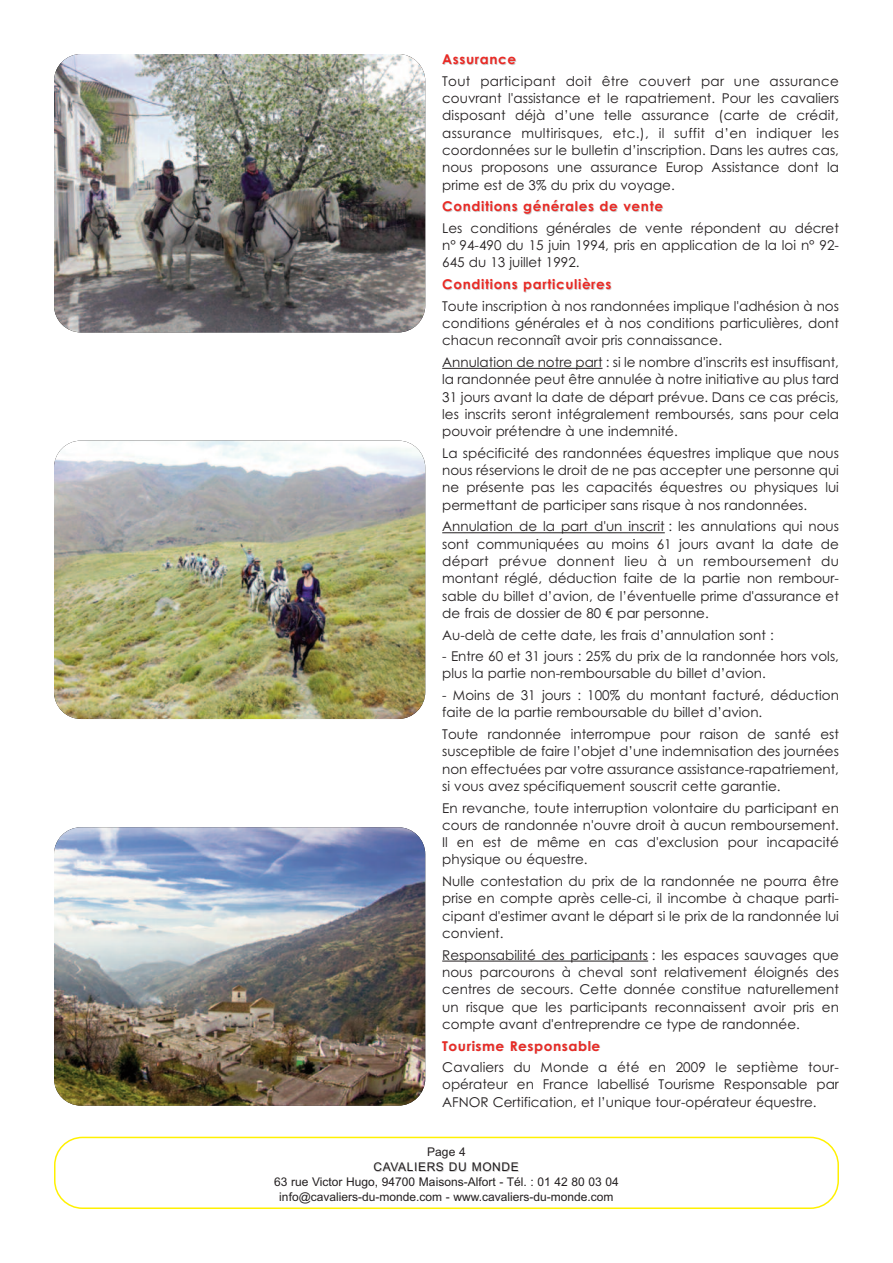
<style>
.page{position:relative;width:893px;height:1263px;background:#fff}
.page>*{position:absolute;margin:0;border:0;box-sizing:border-box;transform-origin:0 0}
.t1{font:13.5px/17.4px "Century Gothic";color:#231f20;text-align:justify}
.t2{font:700 13.5px "Century Gothic";letter-spacing:.05em;color:#ea2924}
.t3{font:12px/15px "Arial";color:#231f20;text-align:center}
</style>
<div class="page">
<img style="left:54px;top:54px;width:371px;height:278px;border-radius:27px">
<img style="left:54px;top:441px;width:371px;height:278px;border-radius:27px">
<img style="left:54px;top:827px;width:371px;height:279px;border-radius:27px">
<hr style="left:442px;top:368px;width:161px;height:1px;background:#231f20">
<hr style="left:442px;top:532px;width:223px;height:1px;background:#231f20">
<hr style="left:442px;top:961px;width:206px;height:1px;background:#231f20">
<svg style="left:54px;top:1137px;width:785px;height:72px"></svg>
<p class="t2" style="left:442px;top:52px;width:75px">Assurance</p>
<p class="t1" style="left:442px;top:72px;width:398px">Tout participant doit être couvert par une assurance couvrant l'assistance et le rapatriement. Pour les cavaliers disposant déjà d’une telle assurance (carte de crédit, assurance multirisques, etc.), il suffit d’en indiquer les coordonnées sur le bulletin d’inscription. Dans les autres cas, nous proposons une assurance Europ Assistance dont la prime est de 3% du prix du voyage.</p>
<p class="t2" style="left:442px;top:199px;width:222px">Conditions générales de vente</p>
<p class="t1" style="left:442px;top:219px;width:398px">Les conditions générales de vente répondent au décret n° 94-490 du 15 juin 1994, pris en application de la loi n° 92- 645 du 13 juillet 1992.</p>
<p class="t2" style="left:442px;top:276px;width:171px">Conditions particulières</p>
<p class="t1" style="left:442px;top:297px;width:398px">Toute inscription à nos randonnées implique l'adhésion à nos conditions générales et à nos conditions particulières, dont chacun reconnaît avoir pris connaissance.</p>
<p class="t1" style="left:442px;top:353px;width:398px">Annulation de notre part : si le nombre d'inscrits est insuffisant, la randonnée peut être annulée à notre initiative au plus tard 31 jours avant la date de départ prévue. Dans ce cas précis, les inscrits seront intégralement remboursés, sans pour cela pouvoir prétendre à une indemnité.</p>
<p class="t1" style="left:442px;top:444px;width:398px">La spécificité des randonnées équestres implique que nous nous réservions le droit de ne pas accepter une personne qui ne présente pas les capacités équestres ou physiques lui permettant de participer sans risque à nos randonnées.</p>
<p class="t1" style="left:442px;top:518px;width:398px">Annulation de la part d'un inscrit : les annulations qui nous sont communiquées au moins 61 jours avant la date de départ prévue donnent lieu à un remboursement du montant réglé, déduction faite de la partie non rembour&shy;sable du billet d’avion, de l’éventuelle prime d'assurance et de frais de dossier de 80 € par personne.</p>
<p class="t1" style="left:442px;top:626px;width:333px">Au-delà de cette date, les frais d’annulation sont :</p>
<p class="t1" style="left:442px;top:648px;width:398px">- Entre 60 et 31 jours : 25% du prix de la randonnée hors vols, plus la partie non-remboursable du billet d’avion.</p>
<p class="t1" style="left:442px;top:687px;width:398px">- Moins de 31 jours : 100% du montant facturé, déduction faite de la partie remboursable du billet d’avion.</p>
<p class="t1" style="left:442px;top:726px;width:398px">Toute randonnée interrompue pour raison de santé est susceptible de faire l’objet d’une indemnisation des journées non effectuées par votre assurance assistance-rapatriement, si vous avez spécifiquement souscrit cette garantie.</p>
<p class="t1" style="left:442px;top:799px;width:398px">En revanche, toute interruption volontaire du participant en cours de randonnée n'ouvre droit à aucun remboursement.<br>Il en est de même en cas d'exclusion pour incapacité physique ou équestre.</p>
<p class="t1" style="left:442px;top:873px;width:398px">Nulle contestation du prix de la randonnée ne pourra être prise en compte après celle-ci, il incombe à chaque parti&shy;cipant d'estimer avant le départ si le prix de la randonnée lui convient.</p>
<p class="t1" style="left:442px;top:946px;width:398px">Responsabilité des participants : les espaces sauvages que nous parcourons à cheval sont relativement éloignés des centres de secours. Cette donnée constitue naturellement un risque que les participants reconnaissent avoir pris en compte avant d'entreprendre ce type de randonnée.</p>
<p class="t2" style="left:442px;top:1038px;width:159px">Tourisme Responsable</p>
<p class="t1" style="left:442px;top:1059px;width:398px">Cavaliers du Monde a été en 2009 le septième tour&shy;opérateur en France labellisé Tourisme Responsable par AFNOR Certification, et l’unique tour-opérateur équestre.</p>
<p class="t3" style="left:274px;top:1144px;width:346px">Page 4<br>CAVALIERS DU MONDE<br>63 rue Victor Hugo, 94700 Maisons-Alfort - Tél. : 01 42 80 03 04 info@cavaliers-du-monde.com - www.cavaliers-du-monde.com</p>
</div>
